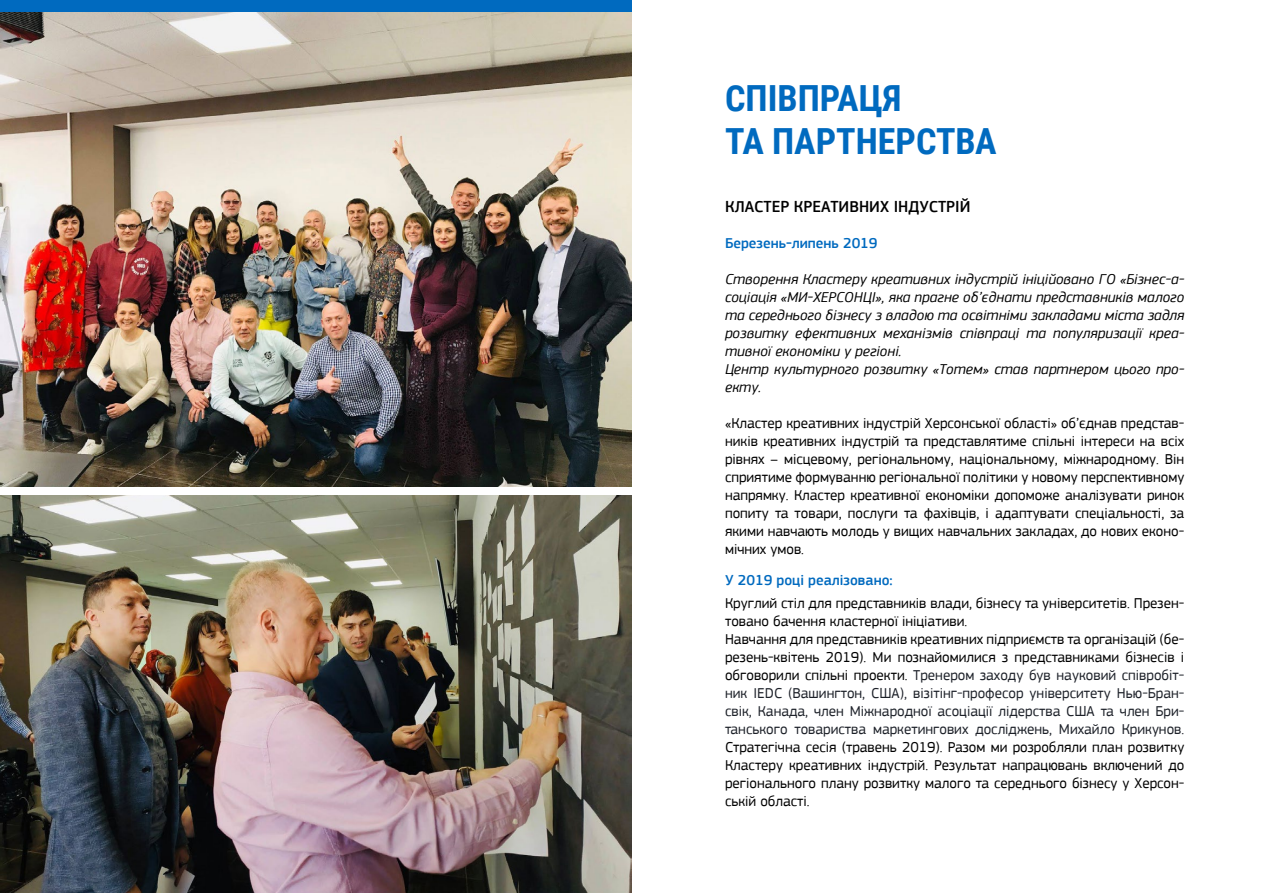
<style>
.page{position:relative;width:1263px;height:893px;background:#fff}
.page>*{position:absolute;margin:0;border:0;box-sizing:border-box;transform-origin:0 0}
.t1{font:700 36px/43.2px "Roboto Condensed";color:#006abf}
.t2{font:500 16.5px "PF Square Sans Pro";color:#000}
.t3{font:15px/18px "PF Square Sans Pro";color:#000;text-align:justify}
.t4{font:italic 15px/18px "PF Square Sans Pro";color:#000}
.t5{font:500 15px "PF Square Sans Pro";color:#006abf}
.s1{color:#1d2129}
</style>
<div class="page">
<div style="left:0;top:0;width:631px;height:13px;background:#006abf"></div>
<img style="left:0;top:13px;width:632px;height:473px">
<img style="left:0;top:495px;width:632px;height:398px">
<h1 class="t1" style="left:725px;top:75px;width:273px">СПІВПРАЦЯ<br>ТА ПАРТНЕРСТВА</h1>
<p class="t2" style="left:725px;top:197px;width:247px">Кластер креативних індустрій</p>
<p class="t5" style="left:725px;top:234px;width:154px">Березень-липень 2019</p>
<p class="t4" style="left:725px;top:270px;width:461px">Створення Кластеру креативних індустрій ініційовано ГО «Бізнес-а&shy;соціація «МИ-ХЕРСОНЦІ», яка прагне об’єднати представників малого та середнього бізнесу з владою та освітніми закладами міста задля розвитку ефективних механізмів співпраці та популяризації креа&shy;тивної економіки у регіоні.<br>Центр культурного розвитку «Тотем» став партнером цього про&shy;екту.</p>
<p class="t3" style="left:725px;top:414px;width:461px">«Кластер креативних індустрій Херсонської області» об’єднав представ&shy;ників креативних індустрій та представлятиме спільні інтереси на всіх рівнях – місцевому, регіональному, національному, міжнародному. Він сприятиме формуванню регіональної політики у новому перспективному напрямку. Кластер креативної економіки допоможе аналізувати ринок попиту та товари, послуги та фахівців, і адаптувати спеціальності, за якими навчають молодь у вищих навчальних закладах, до нових еконо&shy;мічних умов.</p>
<p class="t5" style="left:725px;top:572px;width:169px">У 2019 році реалізовано:</p>
<p class="t3" style="left:725px;top:594px;width:461px;text-align:left">Круглий стіл для представників влади, бізнесу та університетів. Презен&shy;товано бачення кластерної ініціативи.<br>Навчання для представників креативних підприємств та організацій (бе&shy;резень-квітень 2019). Ми познайомилися з представниками бізнесів і обговорили спільні проекти. <span class="s1">Тренером заходу був науковий співробіт&shy;ник IEDC (Вашингтон, США), візітінг-професор університету Нью-Бран&shy;свік, Канада, член Міжнародної асоціації лідерства США та член Бри&shy;танського товариства маркетингових досліджень, Михайло Крикунов.</span></p>
<p class="t3" style="left:725px;top:738px;width:461px">Стратегічна сесія (травень 2019). Разом ми розробляли план розвитку Кластеру креативних індустрій. Результат напрацювань включений до регіонального плану розвитку малого та середнього бізнесу у Херсон&shy;ській області.</p>
</div>
